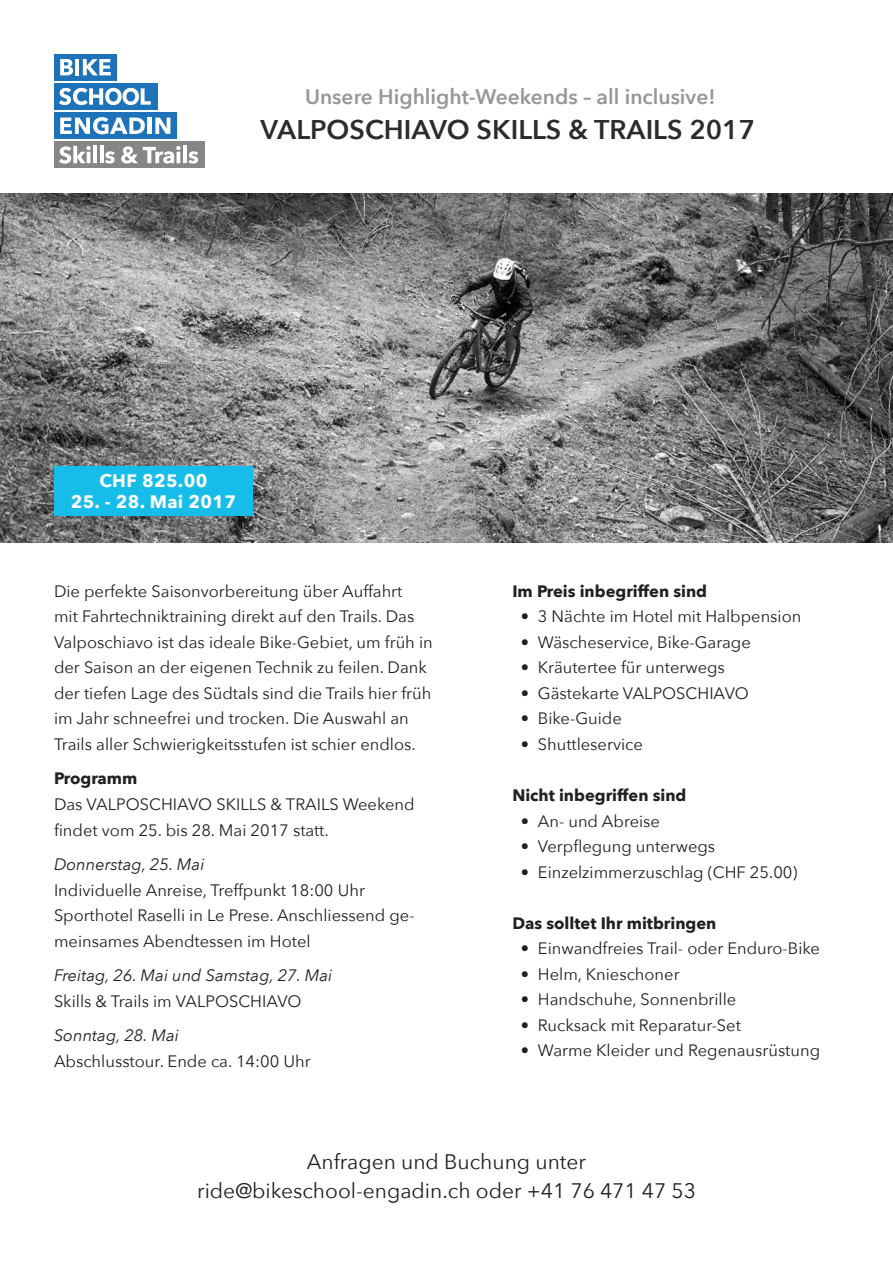
<style>
.page{position:relative;width:893px;height:1263px;background:#fff}
.page>*{position:absolute;margin:0;border:0;box-sizing:border-box;transform-origin:0 0}
.t1{font:600 27px "Avenir Next";color:#292c2f}
.t2{font:21px "Avenir Next";color:#231f20}
.t3{font:600 21px "Avenir Next";color:#959798}
.t4{font:700 18px "Avenir Next";letter-spacing:.02em;color:#fff}
.t5{font:16.5px/25.5px "Avenir Next";color:#231f20}
.t6{font:700 16.5px "Avenir Next";color:#231f20}
.t7{font:italic 16.5px "Avenir Next";color:#231f20}
.s1{font-style:italic}
</style>
<div class="page">
<div style="left:54px;top:54px;width:62px;height:26px;background:#1e72b8"></div>
<div style="left:54px;top:142px;width:150px;height:26px;background:#868686"></div>
<div style="left:54px;top:83px;width:103px;height:27px;background:#1e72b8"></div>
<div style="left:54px;top:113px;width:122px;height:26px;background:#1e72b8"></div>
<svg style="left:60px;top:59px;width:13px;height:16px"></svg>
<hr style="left:75px;top:59px;width:4px;height:16px;background:#fff">
<svg style="left:83px;top:59px;width:28px;height:16px"></svg>
<svg style="left:59px;top:88px;width:92px;height:17px"></svg>
<svg style="left:60px;top:117px;width:85px;height:17px"></svg>
<hr style="left:148px;top:118px;width:4px;height:16px;background:#fff">
<svg style="left:155px;top:118px;width:15px;height:16px"></svg>
<svg style="left:59px;top:146px;width:32px;height:18px"></svg>
<hr style="left:93px;top:146px;width:4px;height:17px;background:#fff">
<hr style="left:100px;top:146px;width:3px;height:17px;background:#fff">
<svg style="left:105px;top:151px;width:10px;height:13px"></svg>
<svg style="left:121px;top:146px;width:60px;height:18px"></svg>
<hr style="left:183px;top:146px;width:4px;height:17px;background:#fff">
<svg style="left:188px;top:151px;width:10px;height:13px"></svg>
<img style="left:0;top:193px;width:893px;height:349px">
<div style="left:54px;top:466px;width:199px;height:50px;background:#16bde9"></div>
<p class="t3" style="left:305px;top:79px;width:412px">Unsere Highlight-Weekends – all inclusive!</p>
<p class="t1" style="left:260px;top:106px;width:496px">VALPOSCHIAVO SKILLS &amp; TRAILS 2017</p>
<p class="t4" style="left:99px;top:465px;width:109px">CHF 825.00</p>
<p class="t4" style="left:71px;top:486px;width:167px">25. ‑ 28. Mai 2017</p>
<p class="t5" style="left:54px;top:578px;width:380px">Die perfekte Saisonvorbereitung über Auffahrt<br>mit Fahrtechniktraining direkt auf den Trails. Das Valposchiavo ist das ideale Bike-Gebiet, um früh in der Saison an der eigenen Technik zu feilen. Dank der tiefen Lage des Südtals sind die Trails hier früh im Jahr schneefrei und trocken. Die Auswahl an Trails aller Schwierigkeitsstufen ist schier endlos.</p>
<p class="t6" style="left:54px;top:764px;width:85px">Programm</p>
<p class="t5" style="left:54px;top:791px;width:362px">Das VALPOSCHIAVO SKILLS &amp; TRAILS Weekend findet vom 25. bis 28. Mai 2017 statt.</p>
<p class="t7" style="left:54px;top:850px;width:152px">Donnerstag, 25. Mai</p>
<p class="t5" style="left:54px;top:876px;width:362px">Individuelle Anreise, Treffpunkt 18:00 Uhr<br>Sporthotel Raselli in Le Prese. Anschliessend ge&shy;meinsames Abendtessen im Hotel</p>
<p class="t7" style="left:54px;top:961px;width:280px">Freitag, 26. Mai und Samstag, 27. Mai</p>
<p class="t5" style="left:54px;top:983px;width:249px;line-height:34.5px">Skills &amp; Trails im VALPOSCHIAVO<br><span class="s1">Sonntag, 28. Mai</span></p>
<p class="t5" style="left:54px;top:1047px;width:258px">Abschlusstour. Ende ca. 14:00 Uhr</p>
<p class="t6" style="left:512px;top:577px;width:196px">Im Preis inbegriffen sind</p>
<p class="t5" style="left:521px;top:603px;width:282px">• 3 Nächte im Hotel mit Halbpension</p>
<p class="t5" style="left:521px;top:629px;width:231px">• Wäscheservice, Bike-Garage</p>
<p class="t5" style="left:521px;top:654px;width:205px">• Kräutertee für unterwegs</p>
<p class="t5" style="left:521px;top:680px;width:229px">• Gästekarte VALPOSCHIAVO</p>
<p class="t5" style="left:521px;top:705px;width:102px">• Bike-Guide</p>
<p class="t5" style="left:521px;top:731px;width:123px">• Shuttleservice</p>
<p class="t6" style="left:512px;top:781px;width:176px">Nicht inbegriffen sind</p>
<p class="t5" style="left:521px;top:807px;width:141px">• An- und Abreise</p>
<p class="t5" style="left:521px;top:833px;width:196px">• Verpflegung unterwegs</p>
<p class="t5" style="left:521px;top:858px;width:278px">• Einzelzimmerzuschlag (CHF 25.00)</p>
<p class="t6" style="left:512px;top:908px;width:205px">Das solltet Ihr mitbringen</p>
<p class="t5" style="left:521px;top:935px;width:301px">• Einwandfreies Trail- oder Enduro-Bike</p>
<p class="t5" style="left:521px;top:960px;width:160px">• Helm, Knieschoner</p>
<p class="t5" style="left:521px;top:986px;width:217px">• Handschuhe, Sonnenbrille</p>
<p class="t5" style="left:521px;top:1011px;width:222px">• Rucksack mit Reparatur-Set</p>
<p class="t5" style="left:521px;top:1037px;width:301px">• Warme Kleider und Regenausrüstung</p>
<p class="t2" style="left:307px;top:1144px;width:281px">Anfragen und Buchung unter</p>
<p class="t2" style="left:197px;top:1172px;width:500px">ride@bikeschool-engadin.ch oder +41 76 471 47 53</p>
</div>
